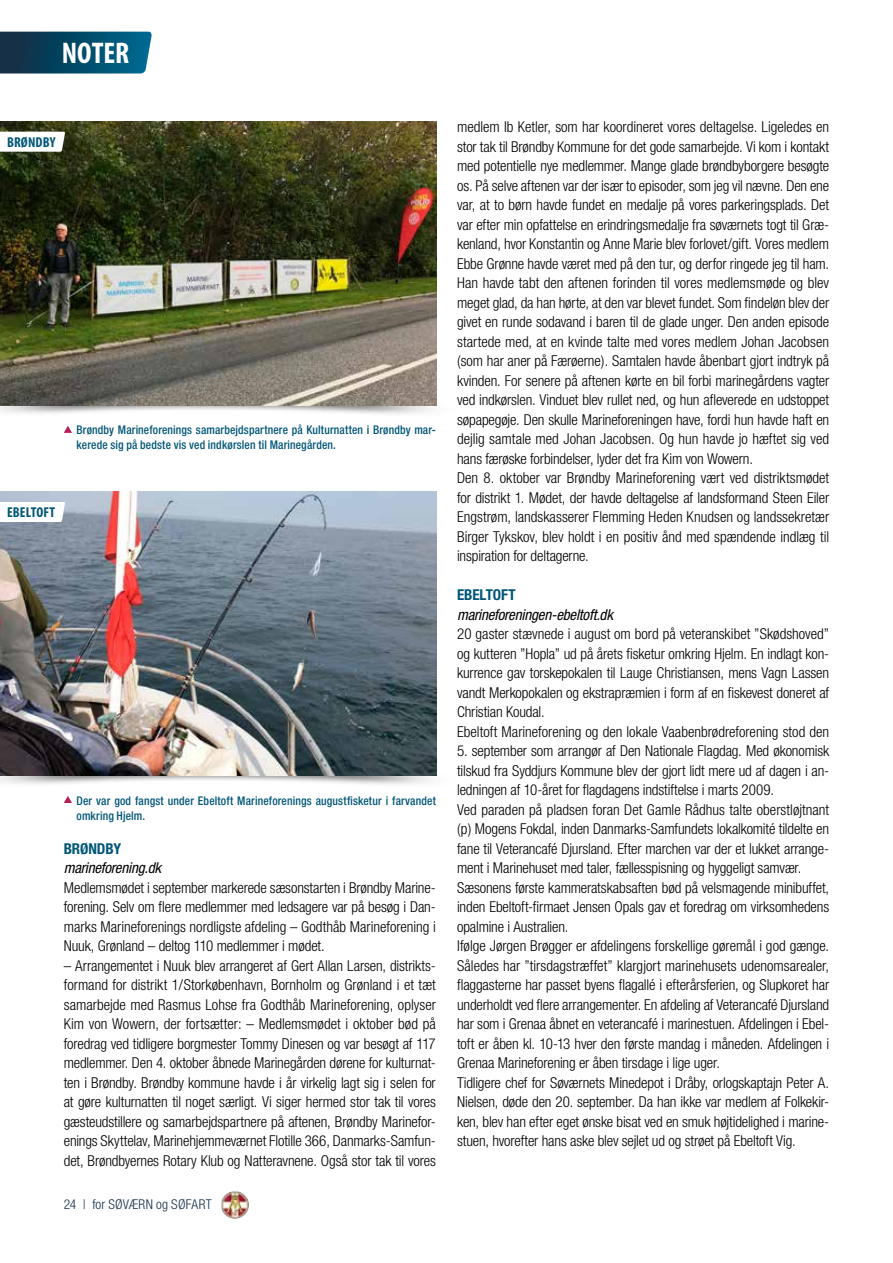
<style>
.page{position:relative;width:893px;height:1263px;background:#fff}
.page>*{position:absolute;margin:0;border:0;box-sizing:border-box;transform-origin:0 0}
.t1{font:700 condensed 30px "Myriad Pro";color:#fff}
.t2{font:300 condensed 15px/19.5px "Helvetica Neue";letter-spacing:-.01em;color:#000}
.t3{font:italic condensed 15px "Helvetica Neue";letter-spacing:-.01em;color:#000}
.t4{font:700 condensed 15px "Helvetica Neue";letter-spacing:-.005em;color:#005677}
.t5{font:700 condensed 14.4px "Myriad Pro";letter-spacing:.01em;color:#005677}
.t6{font:300 condensed 13.5px "Helvetica Neue";letter-spacing:.015em;color:#163047}
.t7{font:500 condensed 12px/15px "Helvetica Neue";letter-spacing:.015em;color:#005677;scale:.96 1}
</style>
<div class="page">
<img style="left:221px;top:1191px;width:28px;height:28px">
<img style="left:0;top:378px;width:437px;height:36px">
<img style="left:0;top:749px;width:437px;height:36px">
<svg style="left:0;top:32px;width:152px;height:42px;background:#0e4f6b"></svg>
<img style="left:0;top:121px;width:436px;height:284px">
<img style="left:0;top:491px;width:436px;height:285px">
<svg style="left:64px;top:426px;width:8px;height:7px"></svg>
<svg style="left:64px;top:796px;width:8px;height:7px"></svg>
<svg style="left:0;top:132px;width:65px;height:20px"></svg>
<svg style="left:0;top:502px;width:65px;height:20px"></svg>
<h1 class="t1" style="left:62px;top:34px;width:69px">NOTER</h1>
<p class="t5" style="left:7px;top:133px;width:50px">BRØNDBY</p>
<p class="t5" style="left:7px;top:503px;width:50px">EBELTOFT</p>
<p class="t7" style="left:77px;top:422px;width:376px">Brøndby Marineforenings samarbejdspartnere på Kulturnatten i Brøndby mar&shy;kerede sig på bedste vis ved indkørslen til Marinegården.</p>
<p class="t7" style="left:77px;top:792px;width:376px">Der var god fangst under Ebeltoft Marineforenings augustfisketur i farvandet omkring Hjelm.</p>
<p class="t4" style="left:64px;top:839px;width:59px">BRØNDBY</p>
<p class="t3" style="left:64px;top:859px;width:99px">marineforening.dk</p>
<p class="t2" style="left:64px;top:877px;width:374px;text-align:justify">Medlemsmødet i september markerede sæsonstarten i Brøndby Marine&shy;forening. Selv om flere medlemmer med ledsagere var på besøg i Dan&shy;marks Marineforenings nordligste afdeling – Godthåb Marineforening i Nuuk, Grønland – deltog 110 medlemmer i mødet.</p>
<p class="t2" style="left:64px;top:955px;width:374px;text-align:justify">– Arrangementet i Nuuk blev arrangeret af Gert Allan Larsen, distrikts&shy;formand for distrikt 1/Storkøbenhavn, Bornholm og Grønland i et tæt samarbejde med Rasmus Lohse fra Godthåb Marineforening, oplyser Kim von Wowern, der fortsætter: – Medlemsmødet i oktober bød på foredrag ved tidligere borgmester Tommy Dinesen og var besøgt af 117 medlemmer. Den 4. oktober åbnede Marinegården dørene for kulturnat&shy;ten i Brøndby. Brøndby kommune havde i år virkelig lagt sig i selen for at gøre kulturnatten til noget særligt. Vi siger hermed stor tak til vores gæsteudstillere og samarbejdspartnere på aftenen, Brøndby Marinefor&shy;enings Skyttelav, Marinehjemmeværnet Flotille 366, Danmarks-Samfun&shy;det, Brøndbyernes Rotary Klub og Natteravnene. Også stor tak til vores</p>
<p class="t6" style="left:64px;top:1196px;width:150px">24 | for SØVÆRN og SØFART</p>
<p class="t2" style="left:457px;top:117px;width:374px">medlem Ib Ketler, som har koordineret vores deltagelse. Ligeledes en stor tak til Brøndby Kommune for det gode samarbejde. Vi kom i kontakt med potentielle nye medlemmer. Mange glade brøndbyborgere besøgte os. På selve aftenen var der især to episoder, som jeg vil nævne. Den ene var, at to børn havde fundet en medalje på vores parkeringsplads. Det var efter min opfattelse en erindringsmedalje fra søværnets togt til Græ&shy;kenland, hvor Konstantin og Anne Marie blev forlovet/gift. Vores medlem Ebbe Grønne havde været med på den tur, og derfor ringede jeg til ham.<br>Han havde tabt den aftenen forinden til vores medlemsmøde og blev meget glad, da han hørte, at den var blevet fundet. Som findeløn blev der givet en runde sodavand i baren til de glade unger. Den anden episode startede med, at en kvinde talte med vores medlem Johan Jacobsen (som har aner på Færøerne). Samtalen havde åbenbart gjort indtryk på kvinden. For senere på aftenen kørte en bil forbi marinegårdens vagter ved indkørslen. Vinduet blev rullet ned, og hun afleverede en udstoppet søpapegøje. Den skulle Marineforeningen have, fordi hun havde haft en dejlig samtale med Johan Jacobsen. Og hun havde jo hæftet sig ved hans færøske forbindelser, lyder det fra Kim von Wowern.<br>Den 8. oktober var Brøndby Marineforening vært ved distriktsmødet for distrikt 1. Mødet, der havde deltagelse af landsformand Steen Eiler Engstrøm, landskasserer Flemming Heden Knudsen og landssekretær Birger Tykskov, blev holdt i en positiv ånd med spændende indlæg til inspiration for deltagerne.</p>
<p class="t4" style="left:457px;top:586px;width:60px">EBELTOFT</p>
<p class="t3" style="left:457px;top:606px;width:158px">marineforeningen-ebeltoft.dk</p>
<p class="t2" style="left:457px;top:624px;width:374px">20 gaster stævnede i august om bord på veteranskibet ”Skødshoved” og kutteren ”Hopla” ud på årets fisketur omkring Hjelm. En indlagt kon&shy;kurrence gav torskepokalen til Lauge Christiansen, mens Vagn Lassen vandt Merkopokalen og ekstrapræmien i form af en fiskevest doneret af Christian Koudal.<br>Ebeltoft Marineforening og den lokale Vaabenbrødreforening stod den</p>
<p class="t2" style="left:457px;top:741px;width:374px">5. september som arrangør af Den Nationale Flagdag. Med økonomisk tilskud fra Syddjurs Kommune blev der gjort lidt mere ud af dagen i an&shy;ledningen af 10-året for flagdagens indstiftelse i marts 2009.<br>Ved paraden på pladsen foran Det Gamle Rådhus talte oberstløjtnant (p) Mogens Fokdal, inden Danmarks-Samfundets lokalkomité tildelte en fane til Veterancafé Djursland. Efter marchen var der et lukket arrange&shy;ment i Marinehuset med taler, fællesspisning og hyggeligt samvær.<br>Sæsonens første kammeratskabsaften bød på velsmagende minibuffet, inden Ebeltoft-firmaet Jensen Opals gav et foredrag om virksomhedens opalmine i Australien.<br>Ifølge Jørgen Brøgger er afdelingens forskellige gøremål i god gænge.<br>Således har ”tirsdagstræffet” klargjort marinehusets udenomsarealer, flaggasterne har passet byens flagallé i efterårsferien, og Slupkoret har underholdt ved flere arrangementer. En afdeling af Veterancafé Djursland har som i Grenaa åbnet en veterancafé i marinestuen. Afdelingen i Ebel&shy;toft er åben kl. 10-13 hver den første mandag i måneden. Afdelingen i Grenaa Marineforening er åben tirsdage i lige uger.<br>Tidligere chef for Søværnets Minedepot i Dråby, orlogskaptajn Peter A.<br>Nielsen, døde den 20. september. Da han ikke var medlem af Folkekir&shy;ken, blev han efter eget ønske bisat ved en smuk højtidelighed i marine&shy;stuen, hvorefter hans aske blev sejlet ud og strøet på Ebeltoft Vig.</p>
</div>
